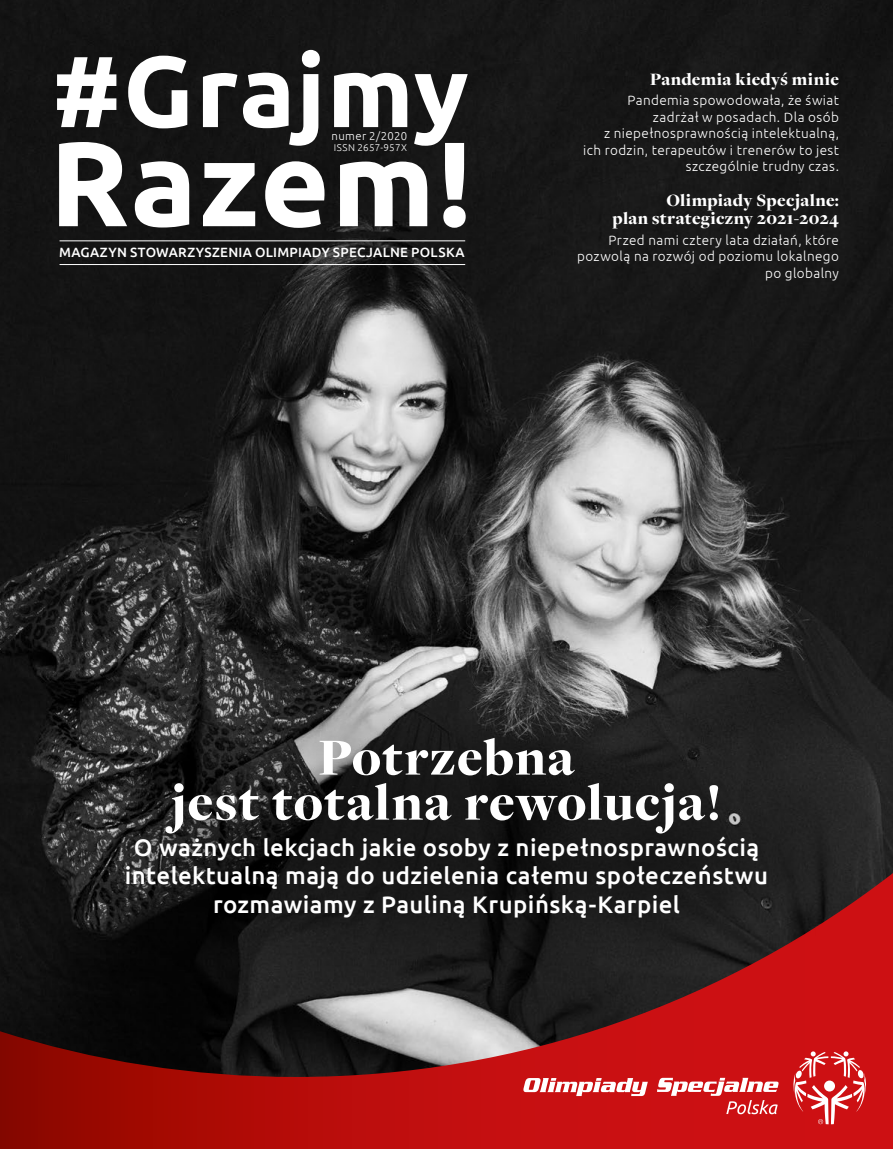
<style>
.page{position:relative;width:893px;height:1149px;background:#fff}
.page>*{position:absolute;margin:0;border:0;box-sizing:border-box;transform-origin:0 0}
.t1{font:700 120px "Ubuntu";letter-spacing:.01em;color:#fff}
.t2{font:700 100.65px "Ubuntu";letter-spacing:.01em;color:#fff}
.t3{font:900 54px/45px "Freight Disp Pro";letter-spacing:.02em;color:#fff;text-align:center}
.t4{font:500 24px/28.5px "Ubuntu";letter-spacing:.015em;color:#fff;text-align:center}
.t5{font:900 18px/18px "Freight Disp Pro";letter-spacing:.015em;color:#fff;text-align:right}
.t6{font:300 13.5px/16.5px "Ubuntu";letter-spacing:.03em;color:#fff;text-align:right}
.t7{font:500 13.35px "Ubuntu";letter-spacing:.025em;color:#fff}
.t8{font:300 11.4px "Ubuntu";letter-spacing:.035em;color:#fff}
.t9{font:300 9.75px "Ubuntu";letter-spacing:.025em;color:#fff}
</style>
<div class="page">
<img style="left:0;top:0;width:893px;height:872px">
<svg style="left:0;top:872px;width:893px;height:276px;background:#891c1c"></svg>
<hr style="left:60px;top:264px;width:405px;height:1px;background:#fff">
<hr style="left:60px;top:240px;width:405px;height:1px;background:#fff">
<svg style="left:523px;top:1077px;width:125px;height:18px"></svg>
<svg style="left:657px;top:1077px;width:122px;height:36px"></svg>
<svg style="left:792px;top:1051px;width:75px;height:72px"></svg>
<div style="left:55px;top:668px;width:782px;height:320px;background:#000;opacity:.45"></div>
<h2 class="t2" style="left:52px;top:30px;width:419px">#Grajmy</h2>
<h1 class="t1" style="left:50px;top:111px;width:424px">Razem!</h1>
<p class="t7" style="left:59px;top:244px;width:407px">MAGAZYN STOWARZYSZENIA OLIMPIADY SPECJALNE POLSKA</p>
<p class="t8" style="left:331px;top:129px;width:77px">numer 2/2020</p>
<p class="t9" style="left:334px;top:142px;width:75px">ISSN 2657-957X</p>
<h3 class="t5" style="left:650px;top:70px;width:190px">Pandemia kiedyś minie</h3>
<p class="t6" style="left:583px;top:92px;width:257px">Pandemia spowodowała, że świat zadrżał w posadach. Dla osób<br>z niepełnosprawnością intelektualną, ich rodzin, terapeutów i trenerów to jest szczególnie trudny czas.</p>
<h3 class="t5" style="left:613px;top:191px;width:228px">Olimpiady Specjalne:<br>plan strategiczny 2021-2024</h3>
<p class="t6" style="left:577px;top:231px;width:263px">Przed nami cztery lata działań, które pozwolą na rozwój od poziomu lokalnego po globalny</p>
<h3 class="t3" style="left:171px;top:733px;width:552px">Potrzebna<br>jest totalna rewolucja!</h3>
<h3 class="t4" style="left:125px;top:831px;width:644px">O ważnych lekcjach jakie osoby z niepełnosprawnością intelektualną mają do udzielenia całemu społeczeństwu rozmawiamy z Pauliną Krupińską-Karpiel</h3>
</div>
